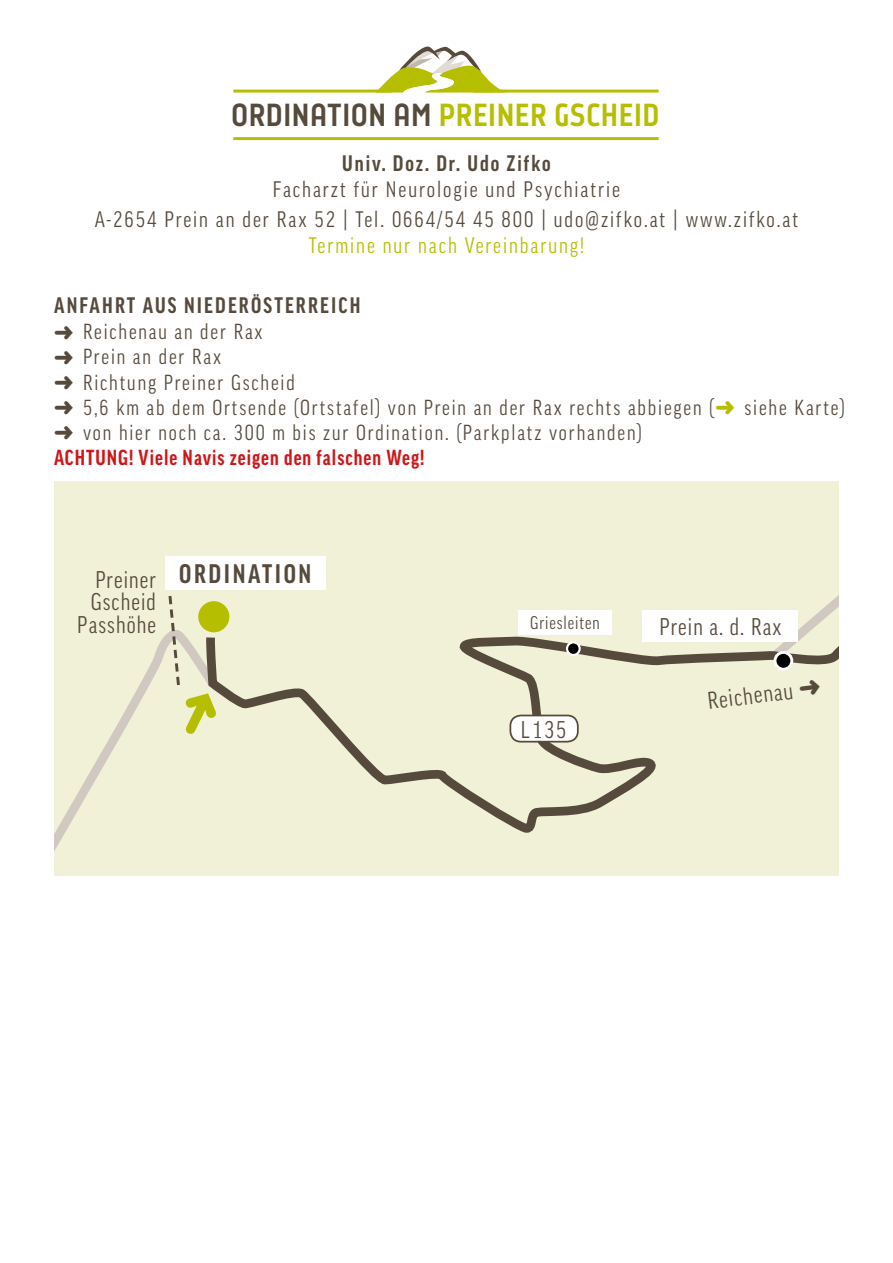
<style>
.page{position:relative;width:893px;height:1263px;background:#fff}
.page>*{position:absolute;margin:0;border:0;box-sizing:border-box;transform-origin:0 0}
.t1{font:700 31.8px "Styling";letter-spacing:.035em;color:#b6be00}
.t2{font:700 25.95px "Weekend Condensed";letter-spacing:.1em;color:#564a3d}
.t3{font:23.25px/22.5px "Weekend Condensed";letter-spacing:.05em;color:#564a3d;text-align:right}
.t4{font:21.6px/30.3px "Weekend Condensed";letter-spacing:.09em;color:#564a3d;text-align:center}
.t5{font:700 21.6px "Weekend Condensed";letter-spacing:.1em;color:#564a3d}
.t6{font:21.6px "Weekend Condensed";letter-spacing:.09em;color:#b6be00}
.t7{font:21px/25.2px "Weekend Condensed";letter-spacing:.09em;color:#564a3d}
.t8{font:17.7px "Weekend Condensed";letter-spacing:.05em;color:#564a3d}
.s1{color:#564a3d}
.s2{color:#b6be00}
.s3{font-weight:700;color:#cd171a}
</style>
<div class="page">
<div style="left:54px;top:480px;width:785px;height:395px;background:#f0f1d6"></div>
<div style="left:165px;top:556px;width:160px;height:34px;background:#fff"></div>
<svg style="left:223px;top:585px;width:616px;height:248px"></svg>
<div style="left:643px;top:610px;width:155px;height:32px;background:#fff"></div>
<div style="left:775px;top:652px;width:17px;height:17px;background:#000;border-radius:50%"></div>
<div style="left:773px;top:651px;width:20px;height:20px;border:3px solid #fff;border-radius:50%"></div>
<div style="left:518px;top:610px;width:94px;height:24px;background:#fff"></div>
<div style="left:567px;top:642px;width:13px;height:13px;background:#000;border-radius:50%"></div>
<div style="left:566px;top:641px;width:15px;height:15px;border:2px solid #fff;border-radius:50%"></div>
<div style="left:510px;top:715px;width:68px;height:27px;background:#fff;border-radius:10px"></div>
<div style="left:509px;top:715px;width:70px;height:27px;border:2px solid #564a3d;border-radius:10px"></div>
<hr style="left:233px;top:137px;width:426px;height:3px;background:#b6be00">
<hr style="left:233px;top:90px;width:159px;height:3px;background:#b6be00">
<hr style="left:473px;top:90px;width:186px;height:3px;background:#b6be00">
<svg style="left:376px;top:46px;width:129px;height:47px"></svg>
<svg style="left:54px;top:596px;width:169px;height:255px"></svg>
<h1 class="t1" style="left:231px;top:97px;width:429px"><span class="s1">ORDINATION AM</span> PREINER GSCHEID</h1>
<p class="t5" style="left:342px;top:151px;width:210px">Univ. Doz. Dr. Udo Zifko</p>
<p class="t4" style="left:95px;top:174px;width:705px">Facharzt für Neurologie und Psychiatrie<br>A-2654 Prein an der Rax 52 | Tel. 0664/54 45 800 | udo@zifko.at | www.zifko.at</p>
<p class="t6" style="left:309px;top:233px;width:277px">Termine nur nach Vereinbarung!</p>
<p class="t5" style="left:54px;top:293px;width:308px">ANFAHRT AUS NIEDERÖSTERREICH</p>
<p class="t7" style="left:54px;top:319px;width:792px">➜ Reichenau an der Rax<br>➜ Prein an der Rax<br>➜ Richtung Preiner Gscheid<br>➜ 5,6 km ab dem Ortsende (Ortstafel) von Prein an der Rax rechts abbiegen (<span class="s2">➜</span> siehe Karte) ➜ von hier noch ca. 300 m bis zur Ordination. (Parkplatz vorhanden)<br><span class="s3">ACHTUNG! Viele Navis zeigen den falschen Weg!</span></p>
<p class="t3" style="left:77px;top:568px;width:80px">Preiner<br>Gscheid<br>Passhöhe</p>
<p class="t2" style="left:179px;top:560px;width:134px">ORDINATION</p>
<p class="t8" style="left:530px;top:612px;width:71px">Griesleiten</p>
<p class="t3" style="left:521px;top:718px;width:47px">L135</p>
<p class="t3" style="left:660px;top:615px;width:123px">Prein a. d. Rax</p>
<p class="t3" style="left:706px;top:690px;width:115px;rotate:-7deg">Reichenau ➜</p>
</div>
